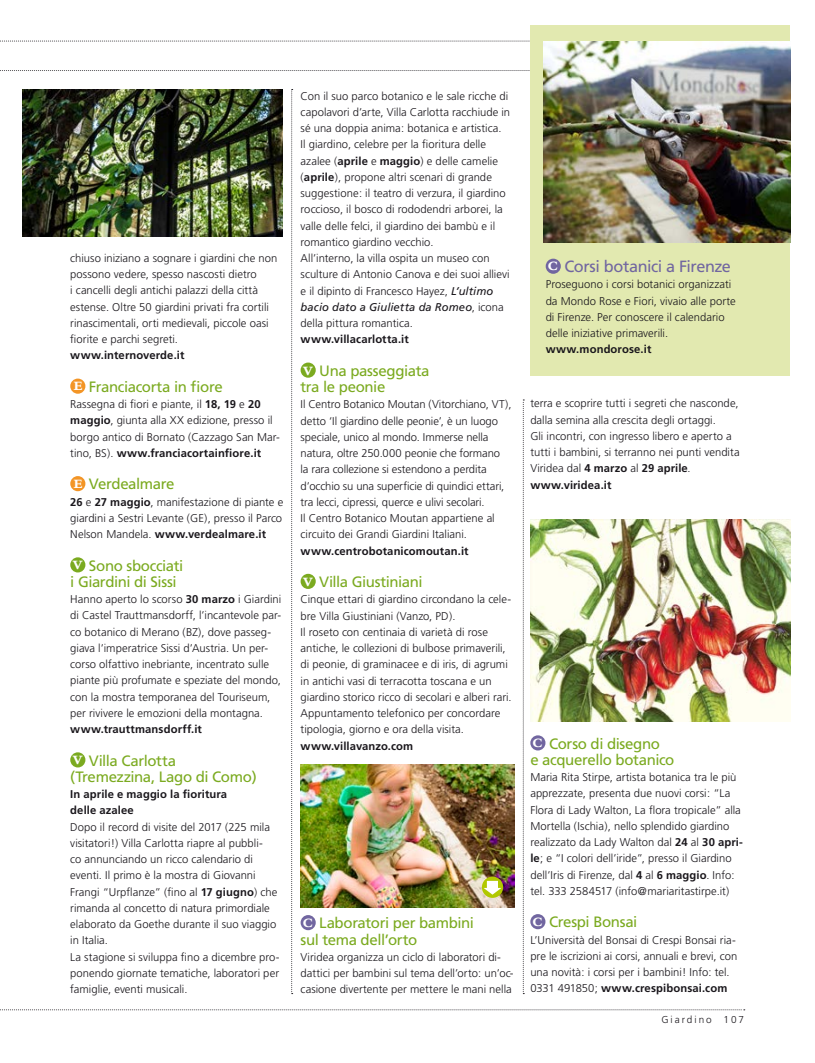
<style>
.page{position:relative;width:815px;height:1063px;background:#fff}
.page>*{position:absolute;margin:0;border:0;box-sizing:border-box;transform-origin:0 0}
.t1{font:16.25px "Frutiger";letter-spacing:-.03em;color:#7166a0}
.t2{font:15px/16.2px "Frutiger";letter-spacing:-.025em;color:#7baa20}
.t3{font:300 11.25px/16.2px "Frutiger";color:#1a171c}
.t4{font:700 11.25px/16.2px "Frutiger";letter-spacing:.01em;color:#1a171c}
.t5{font:300 10px "Frutiger";letter-spacing:.2em;color:#1a171c}
.s1{font-family:"Bembo";font-weight:800;font-size:13.38px;color:#fff}
.s2{font-weight:700}
.s3{font-weight:400;font-style:italic}
</style>
<div class="page">
<svg style="left:0;top:70px;width:530px;height:1px"></svg>
<svg style="left:0;top:41px;width:530px;height:1px"></svg>
<div style="left:530px;top:25px;width:260px;height:351px;background:#e2e9b0"></div>
<svg style="left:0;top:1010px;width:745px;height:1px"></svg>
<div style="left:70px;top:379px;width:15px;height:15px;background:#f39526;border-radius:50%"></div>
<div style="left:70px;top:476px;width:15px;height:15px;background:#f39526;border-radius:50%"></div>
<div style="left:70px;top:557px;width:15px;height:15px;background:#7baa20;border-radius:50%"></div>
<div style="left:70px;top:752px;width:15px;height:15px;background:#7baa20;border-radius:50%"></div>
<div style="left:301px;top:363px;width:15px;height:15px;background:#7baa20;border-radius:50%"></div>
<div style="left:301px;top:574px;width:15px;height:15px;background:#7baa20;border-radius:50%"></div>
<div style="left:301px;top:915px;width:15px;height:15px;background:#7166a0;border-radius:50%"></div>
<svg style="left:291px;top:89px;width:2px;height:905px"></svg>
<svg style="left:523px;top:400px;width:1px;height:594px"></svg>
<div style="left:546px;top:259px;width:15px;height:15px;background:#7166a0;border-radius:50%"></div>
<img style="left:544px;top:41px;width:246px;height:201px">
<div style="left:530px;top:735px;width:15px;height:15px;background:#7166a0;border-radius:50%"></div>
<div style="left:530px;top:914px;width:15px;height:15px;background:#7166a0;border-radius:50%"></div>
<img style="left:530px;top:520px;width:260px;height:201px">
<img style="left:23px;top:89px;width:260px;height:148px">
<img style="left:301px;top:764px;width:213px;height:143px">
<svg style="left:482px;top:877px;width:21px;height:21px"></svg>
<svg style="left:484px;top:881px;width:17px;height:14px"></svg>
<p class="t3" style="left:70px;top:250px;width:209px">chiuso iniziano a sognare i giardini che non possono vedere, spesso nascosti dietro<br>i cancelli degli antichi palazzi della città estense. Oltre 50 giardini privati fra cortili rinascimentali, orti medievali, piccole oasi fiorite e parchi segreti.</p>
<p class="t4" style="left:70px;top:347px;width:116px">www.internoverde.it</p>
<h2 class="t2" style="left:74px;top:378px;width:151px"><span class="s1">E</span> Franciacorta in fiore</h2>
<p class="t3" style="left:70px;top:396px;width:211px">Rassegna di fiori e piante, il <span class="s2">18, 19</span> e <span class="s2">20 maggio</span>, giunta alla XX edizione, presso il borgo antico di Bornato (Cazzago San Mar&shy;tino, BS). <span class="s2">www.franciacortainfiore.it</span></p>
<h2 class="t2" style="left:74px;top:476px;width:102px"><span class="s1">E</span> Verdealmare</h2>
<p class="t3" style="left:70px;top:494px;width:215px;text-align:justify"><span class="s2">26</span> e <span class="s2">27 maggio</span>, manifestazione di piante e giardini a Sestri Levante (GE), presso il Parco Nelson Mandela. <span class="s2">www.verdealmare.it</span></p>
<h2 class="t2" style="left:70px;top:557px;width:115px"><span class="s1">V</span> Sono sbocciati i Giardini di Sissi</h2>
<p class="t3" style="left:70px;top:591px;width:212px">Hanno aperto lo scorso <span class="s2">30 marzo</span> i Giardini di Castel Trauttmansdorff, l’incantevole par&shy;co botanico di Merano (BZ), dove passeg&shy;giava l’imperatrice Sissi d’Austria. Un per&shy;corso olfattivo inebriante, incentrato sulle piante più profumate e speziate del mondo, con la mostra temporanea del Touriseum, per rivivere le emozioni della montagna.</p>
<p class="t4" style="left:70px;top:721px;width:133px">www.trauttmansdorff.it</p>
<h2 class="t2" style="left:70px;top:752px;width:188px"><span class="s1">V</span> Villa Carlotta (Tremezzina, Lago di Como)</h2>
<p class="t4" style="left:70px;top:786px;width:158px">In aprile e maggio la fioritura delle azalee</p>
<p class="t3" style="left:70px;top:819px;width:211px">Dopo il record di visite del 2017 (225 mila visitatori!) Villa Carlotta riapre al pubbli-<br>co annunciando un ricco calendario di eventi. Il primo è la mostra di Giovanni Frangi “Urpflanze” (fino al <span class="s2">17 giugno</span>) che rimanda al concetto di natura primordiale elaborato da Goethe durante il suo viaggio in Italia.<br>La stagione si sviluppa fino a dicembre pro&shy;ponendo giornate tematiche, laboratori per famiglie, eventi musicali.</p>
<p class="t3" style="left:301px;top:88px;width:211px">Con il suo parco botanico e le sale ricche di capolavori d’arte, Villa Carlotta racchiude in sé una doppia anima: botanica e artistica.<br>Il giardino, celebre per la fioritura delle azalee (<span class="s2">aprile</span> e <span class="s2">maggio</span>) e delle camelie (<span class="s2">aprile</span>), propone altri scenari di grande suggestione: il teatro di verzura, il giardino roccioso, il bosco di rododendri arborei, la valle delle felci, il giardino dei bambù e il romantico giardino vecchio.<br>All’interno, la villa ospita un museo con sculture di Antonio Canova e dei suoi allievi e il dipinto di Francesco Hayez, <span class="s3">L’ultimo bacio dato a Giulietta da Romeo</span>, icona della pittura romantica.</p>
<p class="t4" style="left:301px;top:331px;width:110px">www.villacarlotta.it</p>
<h2 class="t2" style="left:301px;top:362px;width:131px"><span class="s1">V</span> Una passeggiata tra le peonie</h2>
<p class="t3" style="left:301px;top:396px;width:212px">Il Centro Botanico Moutan (Vitorchiano, VT), detto ‘Il giardino delle peonie’, è un luogo speciale, unico al mondo. Immerse nella natura, oltre 250.000 peonie che formano<br>la rara collezione si estendono a perdita d’occhio su una superficie di quindici ettari, tra lecci, cipressi, querce e ulivi secolari.<br>Il Centro Botanico Moutan appartiene al circuito dei Grandi Giardini Italiani.</p>
<p class="t4" style="left:301px;top:542px;width:170px">www.centrobotanicomoutan.it</p>
<h2 class="t2" style="left:303px;top:574px;width:121px"><span class="s1">V</span> Villa Giustiniani</h2>
<p class="t3" style="left:301px;top:591px;width:213px">Cinque ettari di giardino circondano la cele&shy;bre Villa Giustiniani (Vanzo, PD).<br>Il roseto con centinaia di varietà di rose antiche, le collezioni di bulbose primaverili, di peonie, di graminacee e di iris, di agrumi in antichi vasi di terracotta toscana e un giardino storico ricco di secolari e alberi rari.<br>Appuntamento telefonico per concordare tipologia, giorno e ora della visita.</p>
<p class="t4" style="left:301px;top:737px;width:114px">www.villavanzo.com</p>
<h2 class="t2" style="left:301px;top:915px;width:175px"><span class="s1">C</span> Laboratori per bambini sul tema dell’orto</h2>
<p class="t3" style="left:301px;top:949px;width:214px">Viridea organizza un ciclo di laboratori di&shy;dattici per bambini sul tema dell’orto: un’oc&shy;casione divertente per mettere le mani nella</p>
<h1 class="t1" style="left:548px;top:257px;width:185px"><span class="s1">C</span> Corsi botanici a Firenze</h1>
<p class="t3" style="left:546px;top:276px;width:192px">Proseguono i corsi botanici organizzati da Mondo Rose e Fiori, vivaio alle porte di Firenze. Per conoscere il calendario delle iniziative primaverili.</p>
<p class="t4" style="left:546px;top:341px;width:107px">www.mondorose.it</p>
<p class="t3" style="left:530px;top:395px;width:211px">terra e scoprire tutti i segreti che nasconde, dalla semina alla crescita degli ortaggi.<br>Gli incontri, con ingresso libero e aperto a tutti i bambini, si terranno nei punti vendita Viridea dal <span class="s2">4 marzo</span> al <span class="s2">29 aprile</span>. <span class="s2">www.viridea.it</span></p>
<h2 class="t2" style="left:530px;top:735px;width:146px"><span class="s1">C</span> Corso di disegno<br>e acquerello botanico</h2>
<p class="t3" style="left:530px;top:769px;width:214px">Maria Rita Stirpe, artista botanica tra le più apprezzate, presenta due nuovi corsi: “La Flora di Lady Walton, La flora tropicale” alla Mortella (Ischia), nello splendido giardino realizzato da Lady Walton dal <span class="s2">24</span> al <span class="s2">30 apri&shy;le</span>; e “I colori dell’iride”, presso il Giardino dell’Iris di Firenze, dal <span class="s2">4</span> al <span class="s2">6 maggio</span>. Info: tel. 333 2584517 (info@mariaritastirpe.it)</p>
<h2 class="t2" style="left:532px;top:914px;width:106px"><span class="s1">C</span> Crespi Bonsai</h2>
<p class="t3" style="left:530px;top:932px;width:209px">L’Università del Bonsai di Crespi Bonsai ria&shy;pre le iscrizioni ai corsi, annuali e brevi, con una novità: i corsi per i bambini! Info: tel.<br>0331 491850; <span class="s2">www.crespibonsai.com</span></p>
<p class="t5" style="left:661px;top:1014px;width:84px">Giardino 107</p>
</div>
